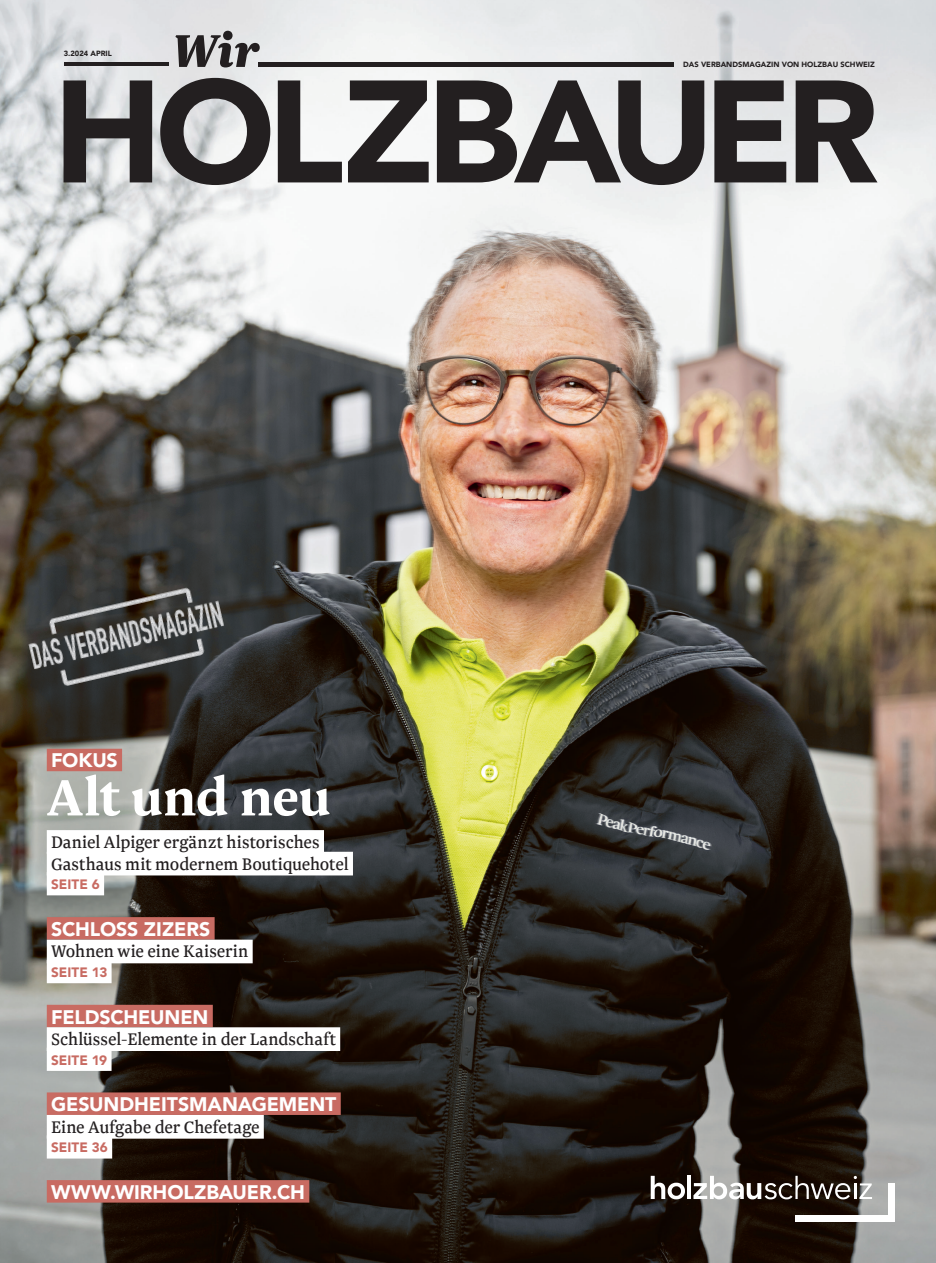
<style>
.page{position:relative;width:936px;height:1263px;background:#fff}
.page>*{position:absolute;margin:0;border:0;box-sizing:border-box;transform-origin:0 0}
.t1{font:700 60px "Newzald";letter-spacing:-.01em;color:#fff}
.t2{font:19.5px/21.6px "Newzald";color:#231f20}
.t3{font:900 19.5px "Avenir LT Std";letter-spacing:-.005em;color:#fff}
.t4{font:900 13.5px "Avenir LT Std";letter-spacing:.005em;color:#c86b62}
.t5{font:900 7.5px "Avenir LT Std";color:#231f20}
</style>
<div class="page">
<img style="left:0;top:0;width:935px;height:1263px">
<svg style="left:650px;top:1176px;width:35px;height:23px"></svg>
<svg style="left:686px;top:1176px;width:4px;height:23px"></svg>
<svg style="left:693px;top:1176px;width:179px;height:23px"></svg>
<div style="left:887px;top:1183px;width:7px;height:38px;background:#fff"></div>
<div style="left:795px;top:1214px;width:99px;height:7px;background:#fff"></div>
<div style="left:47px;top:917px;width:168px;height:23px;background:#c86b62"></div>
<div style="left:47px;top:940px;width:206px;height:23px;background:#fff"></div>
<div style="left:47px;top:960px;width:65px;height:23px;background:#fff"></div>
<div style="left:47px;top:1005px;width:166px;height:22px;background:#c86b62"></div>
<div style="left:47px;top:1027px;width:293px;height:24px;background:#fff"></div>
<div style="left:47px;top:1048px;width:64px;height:23px;background:#fff"></div>
<div style="left:47px;top:1092px;width:294px;height:23px;background:#c86b62"></div>
<div style="left:47px;top:1115px;width:217px;height:24px;background:#fff"></div>
<div style="left:47px;top:1135px;width:65px;height:23px;background:#fff"></div>
<div style="left:47px;top:1180px;width:262px;height:22px;background:#c86b62"></div>
<svg style="left:64px;top:78px;width:813px;height:107px;fill:#231f20"></svg>
<svg style="left:175px;top:31px;width:85px;height:36px;background:#8f8d8f"></svg>
<hr style="left:64px;top:62px;width:104px;height:4px;background:#231f20">
<hr style="left:258px;top:62px;width:415px;height:4px;background:#231f20">
<div style="left:47px;top:830px;width:277px;height:24px;background:#fff"></div>
<div style="left:47px;top:852px;width:306px;height:23px;background:#fff"></div>
<div style="left:47px;top:872px;width:57px;height:23px;background:#fff"></div>
<div style="left:47px;top:749px;width:75px;height:22px;background:#c86b62"></div>
<img style="left:22px;top:577px;width:213px;height:120px">
<p class="t5" style="left:64px;top:49px;width:50px">3.2024 APRIL</p>
<p class="t3" style="left:51px;top:749px;width:68px">FOKUS</p>
<h1 class="t1" style="left:47px;top:759px;width:285px">Alt und neu</h1>
<p class="t2" style="left:51px;top:831px;width:299px">Daniel Alpiger ergänzt historisches<br>Gasthaus mit modernem Boutiquehotel</p>
<p class="t4" style="left:51px;top:876px;width:50px">SEITE 6</p>
<p class="t3" style="left:51px;top:917px;width:161px">SCHLOSS ZIZERS</p>
<p class="t2" style="left:51px;top:940px;width:199px">Wohnen wie eine Kaiserin</p>
<p class="t4" style="left:51px;top:964px;width:58px">SEITE 13</p>
<p class="t3" style="left:51px;top:1005px;width:159px">FELDSCHEUNEN</p>
<p class="t2" style="left:51px;top:1028px;width:286px">Schlüssel-Elemente in der Landschaft</p>
<p class="t4" style="left:51px;top:1052px;width:58px">SEITE 19</p>
<p class="t3" style="left:51px;top:1092px;width:287px">GESUNDHEITSMANAGEMENT</p>
<p class="t2" style="left:51px;top:1116px;width:210px">Eine Aufgabe der Chefetage</p>
<p class="t4" style="left:51px;top:1139px;width:58px">SEITE 36</p>
<p class="t3" style="left:51px;top:1180px;width:255px">WWW.WIRHOLZBAUER.CH</p>
<p class="t5" style="left:683px;top:60px;width:193px">DAS VERBANDSMAGAZIN VON HOLZBAU SCHWEIZ</p>
</div>
